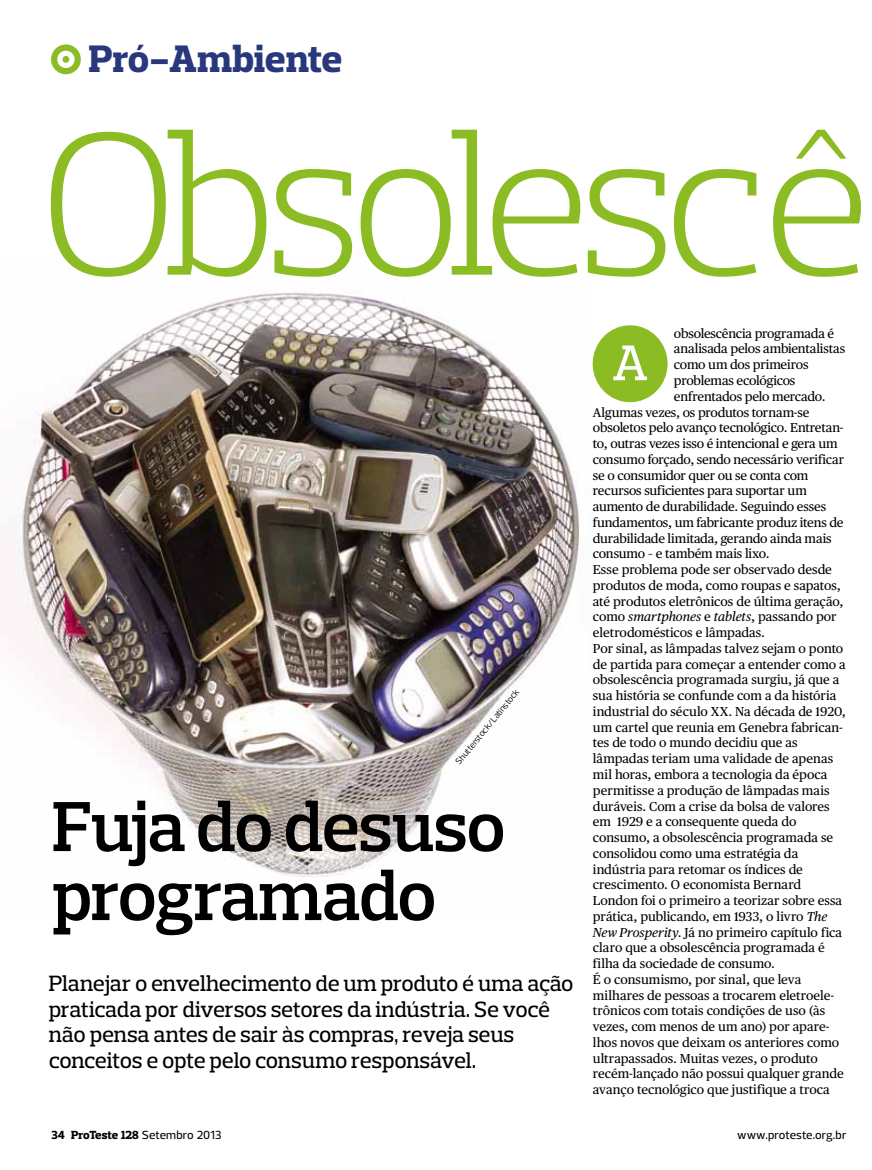
<style>
.page{position:relative;width:872px;height:1170px;background:#fff}
.page>*{position:absolute;margin:0;border:0;box-sizing:border-box;transform-origin:0 0}
.t1{font:300 207px "Prelo Slab";letter-spacing:-.07em;color:#8bbc23}
.t2{font:600 72px/69px "Prelo Slab";letter-spacing:-.025em;color:#000}
.t3{font:500 51px "Prelo Slab";color:#fff}
.t4{font:800 39px "Prelo Slab";color:#29377d}
.t5{font:500 22.5px/25.5px "Prelo Slab";letter-spacing:-.015em;color:#000}
.t6{font:12.9px "Publico Text";letter-spacing:-.005em;color:#000}
.t7{font:italic 12.9px "Publico Text";color:#000}
.t8{font:500 12px "Prelo";letter-spacing:.005em;color:#000}
.t9{font:9px "Prelo";color:#000}
.s1{font-style:normal}
.s2{font-style:italic}
.s3{font-weight:800}
.s4{font-family:"Prelo Slab";font-weight:800}
</style>
<div class="page">
<svg style="left:51px;top:44px;width:30px;height:30px"></svg>
<img style="left:17px;top:291px;width:562px;height:586px">
<div style="left:592px;top:325px;width:75px;height:77px;background:#8bbc23;border-radius:50%"></div>
<h3 class="t4" style="left:89px;top:35px;width:255px">Pró-Ambiente</h3>
<p class="t1" style="left:39px;top:78px;width:833px">Obsolescê</p>
<p class="t9" style="left:453px;top:759px;width:96px;rotate:-50deg">Shutterstock/Latinstock</p>
<p class="t2" style="left:52px;top:792px;width:455px">Fuja do desuso programado</p>
<p class="t5" style="left:49px;top:970px;width:526px">Planejar o envelhecimento de um produto é uma ação praticada por diversos setores da indústria. Se você não pensa antes de sair às compras, reveja seus conceitos e opte pelo consumo responsável.</p>
<p class="t6" style="left:674px;top:325px;width:162px">obsolescência programada é</p>
<p class="t6" style="left:674px;top:341px;width:173px">analisada pelos ambientalistas</p>
<p class="t6" style="left:674px;top:357px;width:136px">como um dos primeiros</p>
<p class="t6" style="left:674px;top:373px;width:123px">problemas ecológicos</p>
<p class="t6" style="left:674px;top:388px;width:153px">enfrentados pelo mercado.</p>
<p class="t6" style="left:593px;top:404px;width:218px">Algumas vezes, os produtos tornam-se</p>
<p class="t6" style="left:593px;top:420px;width:252px">obsoletos pelo avanço tecnológico. Entretan-</p>
<p class="t6" style="left:593px;top:436px;width:246px">to, outras vezes isso é intencional e gera um</p>
<p class="t6" style="left:593px;top:451px;width:253px">consumo forçado, sendo necessário verificar</p>
<p class="t6" style="left:593px;top:467px;width:217px">se o consumidor quer ou se conta com</p>
<p class="t6" style="left:593px;top:483px;width:215px">recursos suficientes para suportar um</p>
<p class="t6" style="left:593px;top:499px;width:235px">aumento de durabilidade. Seguindo esses</p>
<p class="t6" style="left:593px;top:514px;width:252px">fundamentos, um fabricante produz itens de</p>
<p class="t6" style="left:593px;top:530px;width:240px">durabilidade limitada, gerando ainda mais</p>
<p class="t6" style="left:593px;top:546px;width:178px">consumo – e também mais lixo.</p>
<p class="t6" style="left:593px;top:562px;width:241px">Esse problema pode ser observado desde</p>
<p class="t6" style="left:593px;top:577px;width:250px">produtos de moda, como roupas e sapatos,</p>
<p class="t6" style="left:593px;top:593px;width:252px">até produtos eletrônicos de última geração,</p>
<p class="t7" style="left:593px;top:609px;width:245px"><span class="s1">como</span> smartphones <span class="s1">e</span> tablets<span class="s1">, passando por</span></p>
<p class="t6" style="left:593px;top:625px;width:174px">eletrodomésticos e lâmpadas.</p>
<p class="t6" style="left:593px;top:640px;width:252px">Por sinal, as lâmpadas talvez sejam o ponto</p>
<p class="t6" style="left:593px;top:656px;width:254px">de partida para começar a entender como a</p>
<p class="t6" style="left:593px;top:672px;width:248px">obsolescência programada surgiu, já que a</p>
<p class="t6" style="left:593px;top:688px;width:245px">sua história se confunde com a da história</p>
<p class="t6" style="left:593px;top:703px;width:254px">industrial do século XX. Na década de 1920,</p>
<p class="t6" style="left:593px;top:719px;width:251px">um cartel que reunia em Genebra fabrican-</p>
<p class="t6" style="left:593px;top:735px;width:206px">tes de todo o mundo decidiu que as</p>
<p class="t6" style="left:593px;top:751px;width:242px">lâmpadas teriam uma validade de apenas</p>
<p class="t6" style="left:593px;top:766px;width:236px">mil horas, embora a tecnologia da época</p>
<p class="t6" style="left:593px;top:782px;width:238px">permitisse a produção de lâmpadas mais</p>
<p class="t6" style="left:593px;top:798px;width:238px">duráveis. Com a crise da bolsa de valores</p>
<p class="t6" style="left:593px;top:814px;width:205px">em 1929 e a consequente queda do</p>
<p class="t6" style="left:593px;top:829px;width:242px">consumo, a obsolescência programada se</p>
<p class="t6" style="left:593px;top:845px;width:207px">consolidou como uma estratégia da</p>
<p class="t6" style="left:593px;top:861px;width:212px">indústria para retomar os índices de</p>
<p class="t6" style="left:593px;top:877px;width:210px">crescimento. O economista Bernard</p>
<p class="t6" style="left:593px;top:892px;width:251px">London foi o primeiro a teorizar sobre essa</p>
<p class="t6" style="left:593px;top:908px;width:236px">prática, publicando, em 1933, o livro <span class="s2">The</span></p>
<p class="t6" style="left:593px;top:924px;width:251px"><span class="s2">New Prosperity</span>. Já no primeiro capítulo fica</p>
<p class="t6" style="left:593px;top:940px;width:233px">claro que a obsolescência programada é</p>
<p class="t6" style="left:593px;top:955px;width:184px">filha da sociedade de consumo.</p>
<p class="t6" style="left:593px;top:971px;width:210px">É o consumismo, por sinal, que leva</p>
<p class="t6" style="left:593px;top:987px;width:243px">milhares de pessoas a trocarem eletroele-</p>
<p class="t6" style="left:593px;top:1003px;width:234px">trônicos com totais condições de uso (às</p>
<p class="t6" style="left:593px;top:1018px;width:238px">vezes, com menos de um ano) por apare-</p>
<p class="t6" style="left:593px;top:1034px;width:248px">lhos novos que deixam os anteriores como</p>
<p class="t6" style="left:593px;top:1050px;width:226px">ultrapassados. Muitas vezes, o produto</p>
<p class="t6" style="left:593px;top:1066px;width:252px">recém-lançado não possui qualquer grande</p>
<p class="t6" style="left:593px;top:1081px;width:238px">avanço tecnológico que justifique a troca</p>
<p class="t3" style="left:612px;top:332px;width:37px">a</p>
<p class="t8" style="left:51px;top:1127px;width:172px"><span class="s3">34</span> <span class="s4">ProTeste 128</span> Setembro 2013</p>
<p class="t8" style="left:737px;top:1127px;width:111px">www.proteste.org.br</p>
</div>
